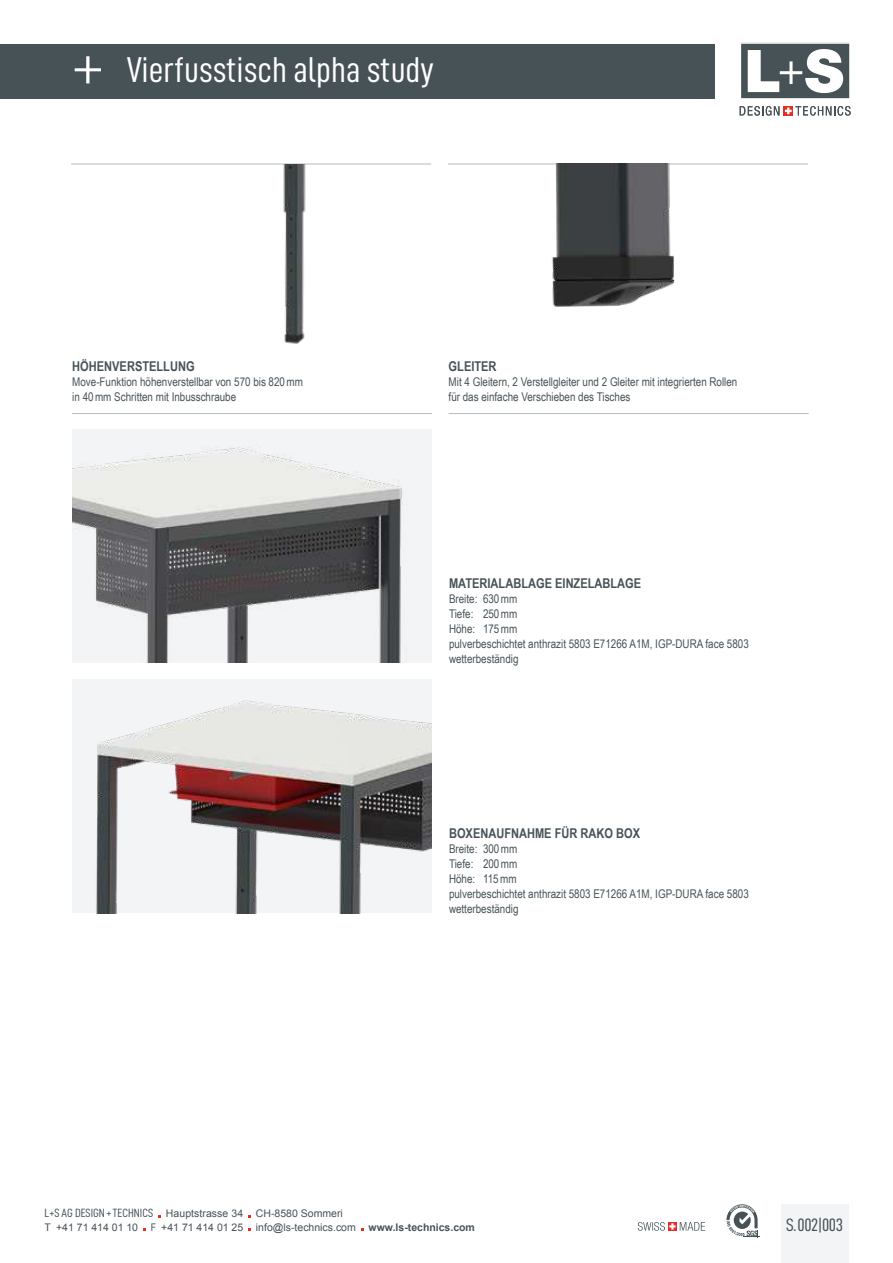
<style>
.page{position:relative;width:893px;height:1263px;background:#fff}
.page>*{position:absolute;margin:0;border:0;box-sizing:border-box;transform-origin:0 0}
.t1{font:36px "D DIN Condensed";color:#fff}
.t2{font:18px "D DIN Condensed";letter-spacing:-.025em;color:#475257}
.t3{font:700 13.5px "Arial Narrow";color:#475257}
.t4{font:12px/15px "Arial Narrow";color:#475257}
.t5{font:10.5px/13.5px "Arial";color:#475257}
.s1{font-family:"Myriad Pro";font-size:51px}
.s2{font-family:"D DIN Condensed";font-size:12px}
.s3{font-family:"Arial Narrow"}
.s4{font-weight:700}
</style>
<div class="page">
<hr style="left:71px;top:164px;width:360px;height:1px;background:#b4bdc3">
<hr style="left:448px;top:164px;width:360px;height:1px;background:#b4bdc3">
<img style="left:208px;top:164px;width:223px;height:180px">
<img style="left:463px;top:164px;width:317px;height:143px">
<hr style="left:72px;top:413px;width:360px;height:1px;background:#b4bdc3">
<hr style="left:449px;top:413px;width:360px;height:1px;background:#b4bdc3">
<img style="left:72px;top:429px;width:360px;height:234px">
<img style="left:72px;top:680px;width:360px;height:233px">
<div style="left:0;top:44px;width:714px;height:54px;background:#475257"></div>
<svg style="left:726px;top:1204px;width:34px;height:33px"></svg>
<svg style="left:740px;top:42px;width:110px;height:57px"></svg>
<svg style="left:740px;top:106px;width:39px;height:10px"></svg>
<div style="left:783px;top:106px;width:10px;height:9px;background:#e62e25"></div>
<svg style="left:785px;top:106px;width:66px;height:10px"></svg>
<svg style="left:638px;top:1222px;width:67px;height:9px"></svg>
<div style="left:781px;top:1204px;width:67px;height:59px;background:#f2f4f5"></div>
<h1 class="t1" style="left:73px;top:55px;width:363px"><span class="s1">+</span> Vierfusstisch alpha study</h1>
<p class="t3" style="left:72px;top:361px;width:124px">HÖHENVERSTELLUNG</p>
<p class="t4" style="left:72px;top:375px;width:232px">Move-Funktion höhenverstellbar von 570 bis 820 mm in 40 mm Schritten mit Inbusschraube</p>
<p class="t3" style="left:449px;top:361px;width:49px">GLEITER</p>
<p class="t4" style="left:449px;top:375px;width:290px">Mit 4 Gleitern, 2 Verstellgleiter und 2 Gleiter mit integrierten Rollen für das einfache Verschieben des Tisches</p>
<p class="t3" style="left:449px;top:579px;width:194px">MATERIALABLAGE EINZELABLAGE</p>
<p class="t4" style="left:449px;top:593px;width:301px">Breite: 630 mm<br>Tiefe: 250 mm<br>Höhe: 175 mm<br>pulverbeschichtet anthrazit 5803 E71266 A1M, IGP-DURA face 5803 wetterbeständig</p>
<p class="t3" style="left:449px;top:828px;width:193px">BOXENAUFNAHME FÜR RAKO BOX</p>
<p class="t4" style="left:449px;top:842px;width:301px">Breite: 300 mm<br>Tiefe: 200 mm<br>Höhe: 115 mm<br>pulverbeschichtet anthrazit 5803 E71266 A1M, IGP-DURA face 5803 wetterbeständig</p>
<p class="t5" style="left:45px;top:1208px;width:432px"><span class="s2">L+S AG DESIGN + TECHNICS</span> Hauptstrasse 34 CH-8580 Sommeri<br>T +41 71 414 01 10 <span class="s3">F</span> +41 71 414 01 25 info@ls-technics.com <span class="s4">www.ls-technics.com</span></p>
<h2 class="t2" style="left:786px;top:1217px;width:58px">S. 002|003</h2>
</div>
